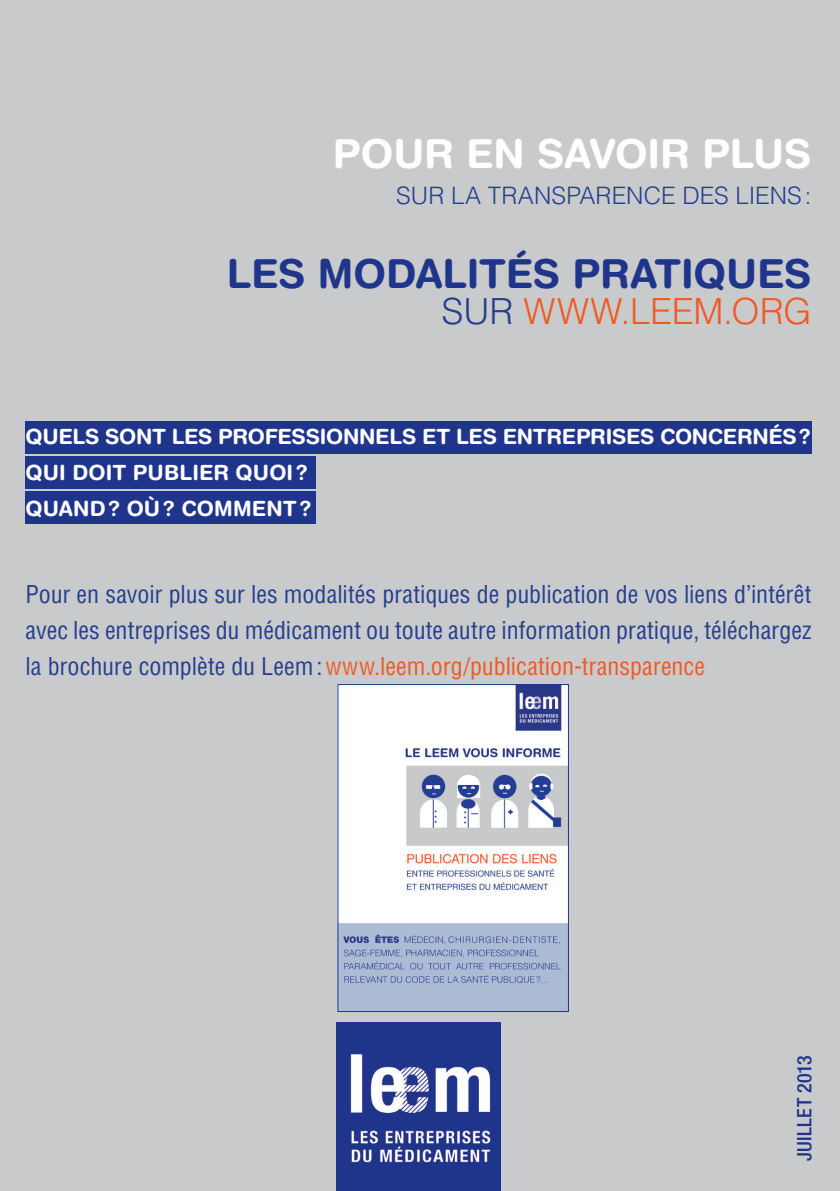
<style>
.page{position:relative;width:840px;height:1191px;background:#fff}
.page>*{position:absolute;margin:0;border:0;box-sizing:border-box;transform-origin:0 0}
.t1{font:700 40px "Helvetica Rounded";letter-spacing:-.005em;color:#1e358b}
.t2{font:700 40px "Helvetica Rounded";color:#fff}
.t3{font:300 36px "Helvetica";color:#f15921}
.t4{font:condensed 24px/36px "Helvetica LT Std";color:#253f8e;text-align:justify}
.t5{font:300 24px "Helvetica";letter-spacing:.005em;color:#253f8e}
.t6{font:700 21px/36px "Helvetica Rounded";letter-spacing:-.01em;color:#fff}
.t7{font:500 condensed 20px "Helvetica Neue LT Std";letter-spacing:.015em;color:#1e358b}
.s1{color:#253f8e}
.s2{color:#f15921}
</style>
<div class="page">
<div style="left:0;top:0;width:839px;height:1191px;background:#c9cacc"></div>
<div style="left:26px;top:457px;width:289px;height:32px;background:#1e358b"></div>
<div style="left:26px;top:421px;width:785px;height:33px;background:#1e358b"></div>
<div style="left:26px;top:492px;width:289px;height:32px;background:#1e358b"></div>
<img style="left:336px;top:1022px;width:164px;height:169px">
<img style="left:339px;top:686px;width:227px;height:323px">
<h1 class="t2" style="left:332px;top:129px;width:31px">POUR</h1>
<h1 class="t2" style="left:466px;top:129px;width:97px">EN SAVOIR</h1>
<h1 class="t2" style="left:701px;top:129px;width:79px">PLUS</h1>
<p class="t5" style="left:396px;top:181px;width:416px">SUR LA TRANSPARENCE DES LIENS:</p>
<h1 class="t1" style="left:227px;top:249px;width:586px">LES MODALITÉS PRATIQUES</h1>
<h2 class="t3" style="left:441px;top:289px;width:371px"><span class="s1">SUR</span> WWW.LEEM.ORG</h2>
<p class="t6" style="left:25px;top:418px;width:786px">QUELS SONT LES PROFESSIONNELS ET LES ENTREPRISES CONCERNÉS?<br>QUI DOIT PUBLIER QUOI?<br>QUAND? OÙ? COMMENT?</p>
<p class="t4" style="left:26px;top:576px;width:787px">Pour en savoir plus sur les modalités pratiques de publication de vos liens d’intérêt avec les entreprises du médicament ou toute autre information pratique, téléchargez la brochure complète du Leem:<span class="s2">www.leem.org/publication-transparence</span></p>
<p class="t7" style="left:792px;top:1161px;width:107px;rotate:-90deg">JUILLET 2013</p>
</div>
